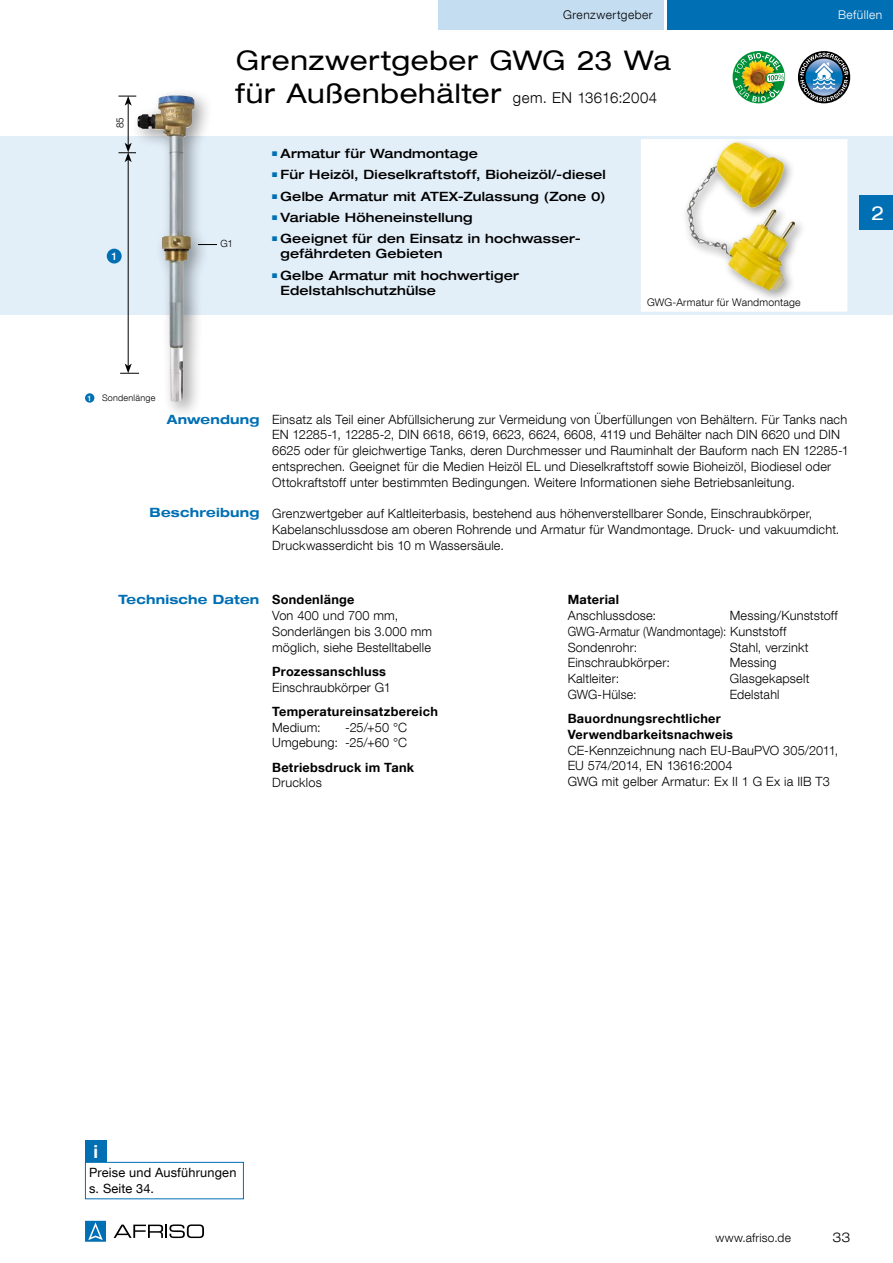
<style>
.page{position:relative;width:893px;height:1263px;background:#fff}
.page>*{position:absolute;margin:0;border:0;box-sizing:border-box;transform-origin:0 0}
.t1{font:expanded 27px/33px "Helvetica Neue LT Com";letter-spacing:.025em;color:#000}
.t2{font:expanded 19.5px "Helvetica Neue LT Com";color:#fff}
.t3{font:700 18px "Helvetica Neue LT Com";color:#fff}
.t4{font:300 expanded 13.5px "Helvetica Neue LT Com";color:#000}
.t5{font:300 12.75px/15.8px "Helvetica Neue LT Com";letter-spacing:.015em;color:#000}
.t6{font:500 expanded 12.75px/15px "Helvetica Neue LT Com";letter-spacing:.015em;color:#000}
.t7{font:700 12.75px/15.8px "Helvetica Neue LT Com";letter-spacing:.02em;color:#000}
.t8{font:12.75px/16.5px "Helvetica Neue LT Com";letter-spacing:.015em;color:#000}
.t9{font:700 expanded 12.75px "Helvetica Neue LT Com";letter-spacing:.015em;color:#006fb4}
.t10{font:300 12px "Helvetica Neue LT Com";letter-spacing:.04em;color:#000}
.t11{font:300 12px "Helvetica Neue LT Com";letter-spacing:.02em;color:#000}
.t12{font:300 12px "Helvetica Neue LT Com";letter-spacing:.04em;color:#fff}
.t13{font:300 10.5px "Helvetica Neue LT Com";letter-spacing:.02em;color:#000}
.t14{font:500 10.5px "Helvetica Neue LT Com";color:#fff}
.t15{font:300 9.9px "Helvetica Neue LT Com";color:#000}
.t16{font:300 9px "Helvetica Neue LT Com";letter-spacing:.025em;color:#000}
.s1{font-weight:300;font-stretch:normal;font-size:15px}
.s2{font-weight:500;font-size:7.5px;color:#fff}
.s3{font-weight:700;font-stretch:expanded;color:#006fb4}
.s4{font-weight:700}
</style>
<div class="page">
<div style="left:0;top:136px;width:893px;height:179px;background:#e2eef8"></div>
<div style="left:668px;top:0;width:225px;height:30px;background:#006fb4"></div>
<div style="left:438px;top:0;width:225px;height:30px;background:#c4ddf1"></div>
<svg style="left:114px;top:1224px;width:90px;height:14px"></svg>
<svg style="left:85px;top:1221px;width:21px;height:21px"></svg>
<div style="left:130px;top:88px;width:84px;height:237px;background:#000;opacity:.4"></div>
<img style="left:138px;top:96px;width:54px;height:209px">
<hr style="left:128px;top:160px;width:1px;height:206px;background:#000">
<hr style="left:128px;top:103px;width:1px;height:42px;background:#000">
<svg style="left:118px;top:143px;width:18px;height:19px"></svg>
<svg style="left:120px;top:364px;width:19px;height:10px"></svg>
<svg style="left:118px;top:96px;width:18px;height:10px"></svg>
<svg style="left:198px;top:244px;width:19px;height:1px"></svg>
<div style="left:161px;top:295px;width:43px;height:127px;background:#000;opacity:.4"></div>
<img style="left:169px;top:302px;width:15px;height:100px">
<div style="left:85px;top:1162px;width:159px;height:37px;border:1px solid #006fb4"></div>
<div style="left:85px;top:1141px;width:21px;height:21px;background:#006fb4"></div>
<div style="left:638px;top:136px;width:212px;height:179px;background:#fff;border:3px solid #e2eef8"></div>
<div style="left:681px;top:137px;width:125px;height:166px;background:#000;opacity:.4"></div>
<img style="left:686px;top:142px;width:109px;height:149px">
<svg style="left:798px;top:51px;width:52px;height:52px"></svg>
<svg style="left:800px;top:53px;width:48px;height:49px"></svg>
<svg style="left:733px;top:51px;width:52px;height:52px"></svg>
<svg style="left:735px;top:53px;width:49px;height:49px;background:#85af61"></svg>
<div style="left:107px;top:249px;width:15px;height:14px;background:#006fb4;border-radius:50%"></div>
<div style="left:85px;top:393px;width:9px;height:10px;background:#006fb4;border-radius:50%"></div>
<div style="left:859px;top:196px;width:34px;height:34px;background:#006fb4"></div>
<p class="t10" style="left:563px;top:7px;width:91px">Grenzwertgeber</p>
<p class="t12" style="left:838px;top:7px;width:46px">Befüllen</p>
<p class="t15" style="left:114px;top:128px;width:13px;rotate:-90deg">85</p>
<p class="t14" style="left:112px;top:250px;width:7px">1</p>
<h1 class="t1" style="left:236px;top:43px;width:436px">Grenzwertgeber GWG 23 Wa für Außenbehälter <span class="s1">gem. EN 13616:2004</span></h1>
<p class="t15" style="left:220px;top:238px;width:14px">G1</p>
<p class="t6" style="left:272px;top:145px;width:207px"><sup>■</sup> Armatur für Wandmontage</p>
<p class="t6" style="left:272px;top:167px;width:335px"><sup>■</sup> Für Heizöl, Dieselkraftstoff, Bioheizöl/-diesel</p>
<p class="t6" style="left:272px;top:188px;width:335px"><sup>■</sup> Gelbe Armatur mit ATEX-Zulassung (Zone 0)</p>
<p class="t6" style="left:272px;top:210px;width:202px"><sup>■</sup> Variable Höheneinstellung</p>
<p class="t6" style="left:281px;top:231px;width:300px;text-indent:-9px"><sup>■</sup> Geeignet für den Einsatz in hochwasser&shy;gefährdeten Gebieten</p>
<p class="t6" style="left:281px;top:267px;width:240px;text-indent:-9px"><sup>■</sup> Gelbe Armatur mit hochwertiger<br>Edelstahlschutzhülse</p>
<p class="t13" style="left:647px;top:295px;width:155px">GWG-Armatur für Wandmontage</p>
<h2 class="t2" style="left:871px;top:200px;width:15px">2</h2>
<p class="t16" style="left:87px;top:392px;width:69px"><span class="s2">1</span> Sondenlänge</p>
<p class="t9" style="left:167px;top:411px;width:94px">Anwendung</p>
<p class="t9" style="left:150px;top:504px;width:111px">Beschreibung</p>
<p class="t5" style="left:272px;top:411px;width:578px">Einsatz als Teil einer Abfüllsicherung zur Vermeidung von Überfüllungen von Behältern. Für Tanks nach EN 12285-1, 12285-2, DIN 6618, 6619, 6623, 6624, 6608, 4119 und Behälter nach DIN 6620 und DIN 6625 oder für gleichwertige Tanks, deren Durchmesser und Rauminhalt der Bauform nach EN 12285-1 entsprechen. Geeignet für die Medien Heizöl EL und Dieselkraftstoff sowie Bioheizöl, Biodiesel oder Ottokraftstoff unter bestimmten Bedingungen. Weitere Informationen siehe Betriebsanleitung.</p>
<p class="t5" style="left:272px;top:505px;width:569px">Grenzwertgeber auf Kaltleiterbasis, bestehend aus höhenverstellbarer Sonde, Einschraubkörper,<br>Kabelanschlussdose am oberen Rohrende und Armatur für Wandmontage. Druck- und vakuumdicht.<br>Druckwasserdicht bis 10 m Wassersäule.</p>
<p class="t5" style="left:272px;top:592px;width:162px;text-indent:-154px"><span class="s3">Technische Daten</span> <span class="s4">Sondenlänge<br></span>Von 400 und 700 mm,<br>Sonderlängen bis 3.000 mm möglich, siehe Bestelltabelle</p>
<p class="t7" style="left:272px;top:663px;width:115px">Prozessanschluss</p>
<p class="t5" style="left:272px;top:679px;width:120px">Einschraubkörper G1</p>
<p class="t7" style="left:272px;top:703px;width:167px">Temperatureinsatzbereich</p>
<p class="t5" style="left:272px;top:719px;width:50px">Medium:</p>
<p class="t5" style="left:272px;top:719px;width:136px;text-align:right">-25/+50 °C<br>Umgebung: -25/+60 °C</p>
<p class="t7" style="left:272px;top:759px;width:143px">Betriebsdruck im Tank</p>
<p class="t5" style="left:272px;top:775px;width:51px">Drucklos</p>
<p class="t7" style="left:568px;top:592px;width:53px">Material</p>
<p class="t5" style="left:568px;top:607px;width:90px">Anschlussdose:</p>
<p class="t5" style="left:568px;top:607px;width:272px;text-indent:162px">Messing/Kunststoff<br>GWG-Armatur (Wandmontage): Kunststoff<br>Sondenrohr:</p>
<p class="t5" style="left:730px;top:639px;width:81px">Stahl, verzinkt</p>
<p class="t5" style="left:568px;top:655px;width:104px">Einschraubkörper:</p>
<p class="t5" style="left:730px;top:655px;width:48px">Messing</p>
<p class="t5" style="left:568px;top:670px;width:53px">Kaltleiter:</p>
<p class="t5" style="left:730px;top:670px;width:81px">Glasgekapselt</p>
<p class="t5" style="left:568px;top:686px;width:70px">GWG-Hülse:</p>
<p class="t5" style="left:730px;top:686px;width:51px">Edelstahl</p>
<p class="t7" style="left:568px;top:710px;width:167px">Bauordnungsrechtlicher<br>Verwendbarkeitsnachweis</p>
<p class="t5" style="left:568px;top:742px;width:272px">CE-Kennzeichnung nach EU-BauPVO 305/2011,<br>EU 574/2014, EN 13616:2004<br>GWG mit gelber Armatur: Ex II 1 G Ex ia IIB T3</p>
<h3 class="t3" style="left:93px;top:1140px;width:6px">i</h3>
<p class="t8" style="left:89px;top:1163px;width:149px">Preise und Ausführungen s. Seite 34.</p>
<p class="t11" style="left:715px;top:1230px;width:77px">www.afriso.de</p>
<p class="t4" style="left:832px;top:1228px;width:19px">33</p>
</div>
